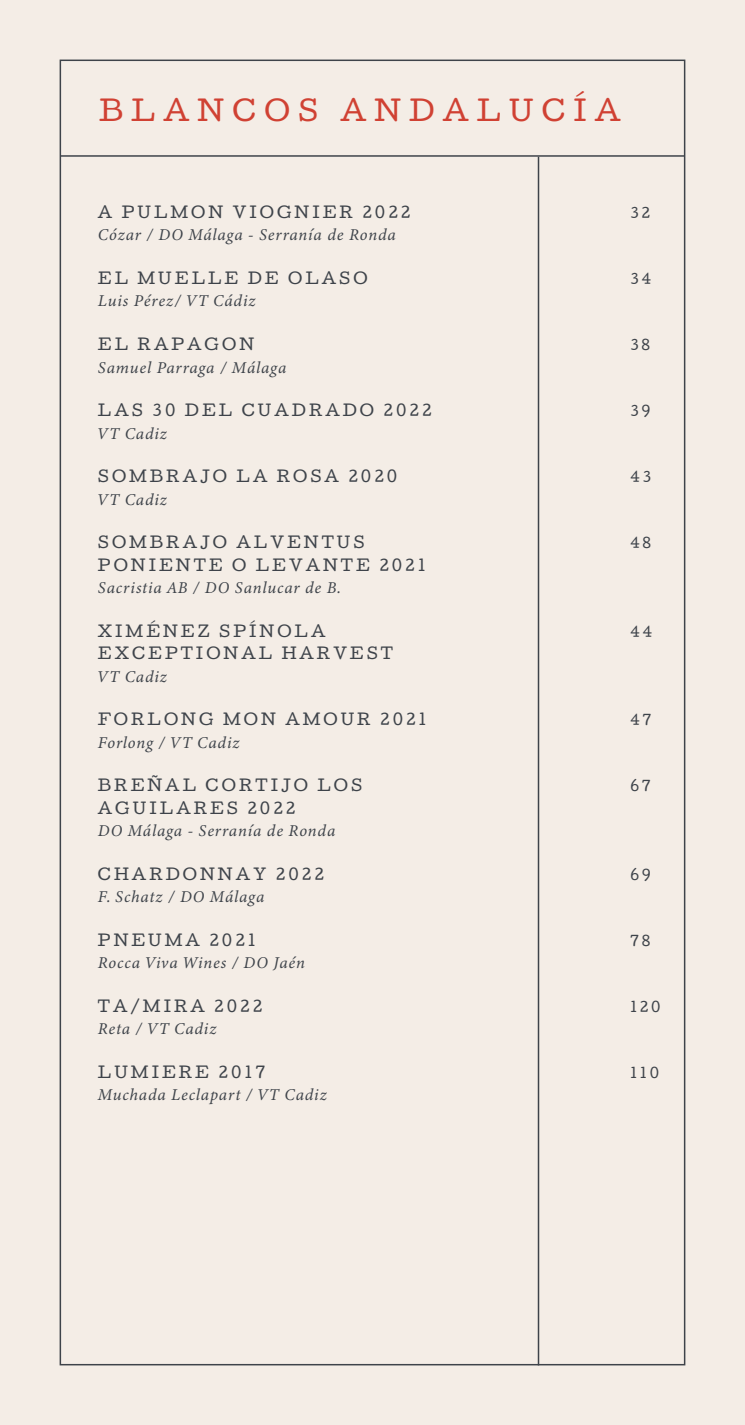
<style>
.page{position:relative;width:745px;height:1425px;background:#fff}
.page>*{position:absolute;margin:0;border:0;box-sizing:border-box;transform-origin:0 0}
.t1{font:27px "Cutive";letter-spacing:.3em;color:#d04133}
.t2{font:italic 16.5px "Minion Variable Concept";letter-spacing:.05em;color:#3e434a}
.t3{font:15px "Cutive";letter-spacing:.2em;color:#3e434a}
.t4{font:13.5px "Cutive";letter-spacing:.2em;color:#3e434a}
</style>
<div class="page">
<div style="left:0;top:0;width:744px;height:1424px;background:#f4ede6"></div>
<hr style="left:60px;top:155px;width:624px;height:2px;background:#3e434a">
<hr style="left:537px;top:157px;width:2px;height:1208px;background:#3e434a">
<h1 class="t1" style="left:99px;top:90px;width:523px">BLANCOS ANDALUCÍA</h1>
<p class="t3" style="left:98px;top:201px;width:314px">A PULMON VIOGNIER 2022</p>
<p class="t4" style="left:629px;top:202px;width:22px">32</p>
<p class="t2" style="left:98px;top:224px;width:299px">Cózar / DO Málaga - Serranía de Ronda</p>
<p class="t3" style="left:98px;top:267px;width:271px">EL MUELLE DE OLASO</p>
<p class="t4" style="left:629px;top:268px;width:23px">34</p>
<p class="t2" style="left:98px;top:290px;width:159px">Luis Pérez/ VT Cádiz</p>
<p class="t3" style="left:98px;top:333px;width:158px">EL RAPAGON</p>
<p class="t4" style="left:629px;top:334px;width:22px">38</p>
<p class="t2" style="left:98px;top:356px;width:190px">Samuel Parraga / Málaga</p>
<p class="t3" style="left:98px;top:399px;width:335px">LAS 30 DEL CUADRADO 2022</p>
<p class="t4" style="left:629px;top:400px;width:22px">39</p>
<p class="t2" style="left:98px;top:422px;width:71px">VT Cadiz</p>
<p class="t3" style="left:98px;top:465px;width:301px">SOMBRAJO LA ROSA 2020</p>
<p class="t4" style="left:629px;top:466px;width:23px">43</p>
<p class="t2" style="left:98px;top:488px;width:71px">VT Cadiz</p>
<p class="t3" style="left:98px;top:531px;width:268px">SOMBRAJO ALVENTUS</p>
<p class="t4" style="left:629px;top:532px;width:23px">48</p>
<p class="t3" style="left:98px;top:553px;width:329px">PONIENTE O LEVANTE 2021</p>
<p class="t2" style="left:98px;top:576px;width:244px">Sacristia AB / DO Sanlucar de B.</p>
<p class="t3" style="left:98px;top:619px;width:229px">XIMÉNEZ SPÍNOLA</p>
<p class="t4" style="left:629px;top:621px;width:24px">44</p>
<p class="t3" style="left:98px;top:642px;width:296px">EXCEPTIONAL HARVEST</p>
<p class="t2" style="left:98px;top:665px;width:71px">VT Cadiz</p>
<p class="t3" style="left:98px;top:708px;width:330px">FORLONG MON AMOUR 2021</p>
<p class="t4" style="left:629px;top:709px;width:23px">47</p>
<p class="t2" style="left:98px;top:731px;width:143px">Forlong / VT Cadiz</p>
<p class="t3" style="left:98px;top:774px;width:266px">BREÑAL CORTIJO LOS</p>
<p class="t4" style="left:629px;top:775px;width:22px">67</p>
<p class="t3" style="left:98px;top:796px;width:199px">AGUILARES 2022</p>
<p class="t2" style="left:98px;top:819px;width:239px">DO Málaga - Serranía de Ronda</p>
<p class="t3" style="left:98px;top:862px;width:227px">CHARDONNAY 2022</p>
<p class="t4" style="left:629px;top:864px;width:22px">69</p>
<p class="t2" style="left:98px;top:885px;width:168px">F. Schatz / DO Málaga</p>
<p class="t3" style="left:98px;top:928px;width:159px">PNEUMA 2021</p>
<p class="t4" style="left:629px;top:930px;width:22px">78</p>
<p class="t2" style="left:98px;top:951px;width:208px">Rocca Viva Wines / DO Jaén</p>
<p class="t3" style="left:98px;top:994px;width:166px">TA/MIRA 2022</p>
<p class="t4" style="left:629px;top:996px;width:32px">120</p>
<p class="t2" style="left:98px;top:1017px;width:120px">Reta / VT Cadiz</p>
<p class="t3" style="left:98px;top:1060px;width:169px">LUMIERE 2017</p>
<p class="t4" style="left:629px;top:1062px;width:31px">110</p>
<p class="t2" style="left:98px;top:1083px;width:230px">Muchada Leclapart / VT Cadiz</p>
</div>
